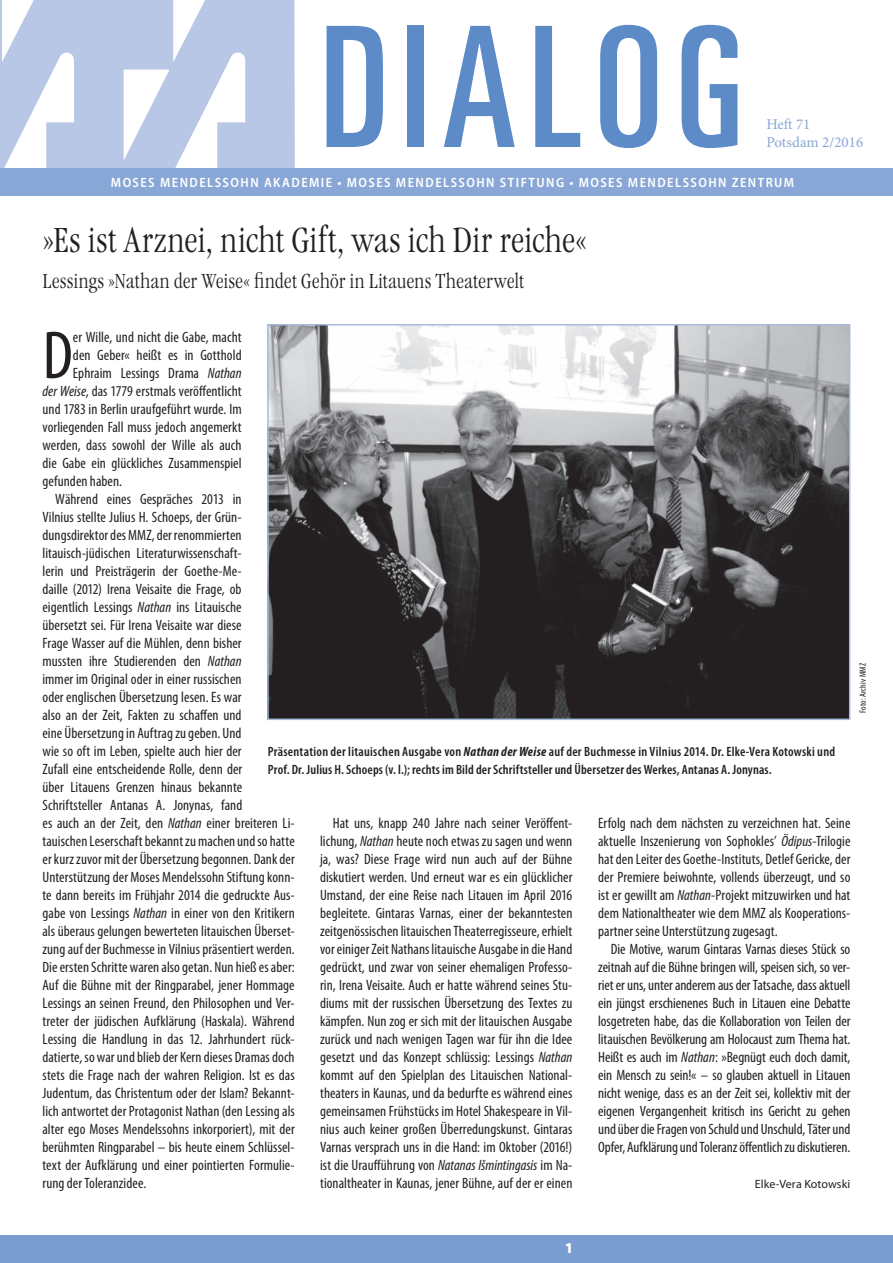
<style>
.page{position:relative;width:893px;height:1263px;background:#fff}
.page>*{position:absolute;margin:0;border:0;box-sizing:border-box;transform-origin:0 0}
.t1{font:ultra-condensed 167.85px "Univers LT Std";letter-spacing:.075em;color:#5c8bc8}
.t2{font:condensed 68.4px "Myriad Pro";color:#231f20}
.t3{font:36px "MMZ Garamond";letter-spacing:-.01em;color:#231f20}
.t4{font:21px "MMZ Garamond";color:#231f20}
.t5{font:condensed 15px/18px "Myriad Pro";letter-spacing:.005em;color:#231f20;text-align:justify}
.t6{font:15px/18px "Minion Pro";color:#89a7d6}
.t7{font:900 15px "Myriad Pro";color:#fff}
.t8{font:600 condensed 13.5px/18px "Myriad Pro";letter-spacing:.015em;color:#231f20}
.t9{font:600 semi-condensed 13.5px "Myriad Pro";letter-spacing:.105em;color:#fff}
.t10{font:12px "Myriad Pro";letter-spacing:.005em;color:#231f20}
.t11{font:condensed 9px "Myriad Pro";letter-spacing:.02em;color:#231f20}
.s1{font-style:italic}
.s2{font-weight:700;font-style:italic}
</style>
<div class="page">
<svg style="left:0;top:0;width:295px;height:168px;fill:#b8c7e5"></svg>
<div style="left:0;top:168px;width:893px;height:28px;background:#89a7d6"></div>
<div style="left:0;top:1235px;width:893px;height:28px;background:#799dd1"></div>
<img style="left:270px;top:327px;width:577px;height:390px">
<div style="left:267px;top:324px;width:583px;height:396px;border:2px solid #a7bce0"></div>
<h1 class="t1" style="left:320px;top:-8px;width:425px">DIALOG</h1>
<p class="t6" style="left:766px;top:115px;width:98px">Heft 71<br>Potsdam 2/2016</p>
<p class="t9" style="left:111px;top:175px;width:685px">MOSES MENDELSSOHN AKADEMIE • MOSES MENDELSSOHN STIFTUNG • MOSES MENDELSSOHN ZENTRUM</p>
<h3 class="t3" style="left:43px;top:219px;width:546px">»Es ist Arznei, nicht Gift, was ich Dir reiche«</h3>
<h3 class="t4" style="left:43px;top:269px;width:483px">Lessings »Nathan der Weise« findet Gehör in Litauens Theaterwelt</h3>
<h2 class="t2" style="left:43px;top:314px;width:32px">D</h2>
<p class="t5" style="left:73px;top:328px;width:170px">er Wille, und nicht die Gabe, macht</p>
<p class="t5" style="left:73px;top:346px;width:170px">den Geber« heißt es in Gotthold</p>
<p class="t5" style="left:73px;top:364px;width:170px">Ephraim Lessings Drama <span class="s1">Nathan</span></p>
<p class="t5" style="left:43px;top:382px;width:201px"><span class="s1">der Weise</span>, das 1779 erstmals veröffentlicht</p>
<p class="t5" style="left:43px;top:400px;width:201px">und 1783 in Berlin uraufgeführt wurde. Im</p>
<p class="t5" style="left:43px;top:418px;width:201px">vorliegenden Fall muss jedoch angemerkt</p>
<p class="t5" style="left:43px;top:436px;width:201px">werden, dass sowohl der Wille als auch</p>
<p class="t5" style="left:43px;top:454px;width:201px">die Gabe ein glückliches Zusammenspiel</p>
<p class="t5" style="left:43px;top:472px;width:81px">gefunden haben.</p>
<p class="t5" style="left:55px;top:490px;width:188px">Während eines Gespräches 2013 in</p>
<p class="t5" style="left:43px;top:508px;width:201px">Vilnius stellte Julius H. Schoeps, der Grün-</p>
<p class="t5" style="left:43px;top:526px;width:201px">dungsdirektor des MMZ, der renommierten</p>
<p class="t5" style="left:43px;top:544px;width:201px">litauisch-jüdischen Literaturwissenschaft-</p>
<p class="t5" style="left:43px;top:562px;width:201px">lerin und Preisträgerin der Goethe-Me-</p>
<p class="t5" style="left:43px;top:580px;width:201px">daille (2012) Irena Veisaite die Frage, ob</p>
<p class="t5" style="left:43px;top:598px;width:201px">eigentlich Lessings <span class="s1">Nathan</span> ins Litauische</p>
<p class="t5" style="left:43px;top:616px;width:201px">übersetzt sei. Für Irena Veisaite war diese</p>
<p class="t5" style="left:43px;top:634px;width:201px">Frage Wasser auf die Mühlen, denn bisher</p>
<p class="t5" style="left:43px;top:652px;width:201px">mussten ihre Studierenden den <span class="s1">Nathan</span></p>
<p class="t5" style="left:43px;top:670px;width:201px">immer im Original oder in einer russischen</p>
<p class="t5" style="left:43px;top:688px;width:201px">oder englischen Übersetzung lesen. Es war</p>
<p class="t5" style="left:43px;top:706px;width:201px">also an der Zeit, Fakten zu schaffen und</p>
<p class="t5" style="left:43px;top:724px;width:201px">eine Übersetzung in Auftrag zu geben. Und</p>
<p class="t5" style="left:43px;top:742px;width:201px">wie so oft im Leben, spielte auch hier der</p>
<p class="t5" style="left:43px;top:760px;width:201px">Zufall eine entscheidende Rolle, denn der</p>
<p class="t5" style="left:43px;top:778px;width:201px">über Litauens Grenzen hinaus bekannte</p>
<p class="t5" style="left:43px;top:796px;width:201px">Schriftsteller Antanas A. Jonynas, fand</p>
<p class="t5" style="left:43px;top:814px;width:254px">es auch an der Zeit, den <span class="s1">Nathan</span> einer breiteren Li-</p>
<p class="t5" style="left:43px;top:832px;width:254px">tauischen Leserschaft bekannt zu machen und so hatte</p>
<p class="t5" style="left:43px;top:850px;width:254px">er kurz zuvor mit der Übersetzung begonnen. Dank der</p>
<p class="t5" style="left:43px;top:868px;width:254px">Unterstützung der Moses Mendelssohn Stiftung konn-</p>
<p class="t5" style="left:43px;top:886px;width:254px">te dann bereits im Frühjahr 2014 die gedruckte Aus-</p>
<p class="t5" style="left:43px;top:904px;width:254px">gabe von Lessings <span class="s1">Nathan</span> in einer von den Kritikern</p>
<p class="t5" style="left:43px;top:922px;width:254px">als überaus gelungen bewerteten litauischen Überset-</p>
<p class="t5" style="left:43px;top:940px;width:254px">zung auf der Buchmesse in Vilnius präsentiert werden.</p>
<p class="t5" style="left:43px;top:958px;width:254px">Die ersten Schritte waren also getan. Nun hieß es aber:</p>
<p class="t5" style="left:43px;top:976px;width:254px">Auf die Bühne mit der Ringparabel, jener Hommage</p>
<p class="t5" style="left:43px;top:994px;width:254px">Lessings an seinen Freund, den Philosophen und Ver-</p>
<p class="t5" style="left:43px;top:1012px;width:254px">treter der jüdischen Aufklärung (Haskala). Während</p>
<p class="t5" style="left:43px;top:1030px;width:254px">Lessing die Handlung in das 12. Jahrhundert rück-</p>
<p class="t5" style="left:43px;top:1048px;width:254px">datierte, so war und blieb der Kern dieses Dramas doch</p>
<p class="t5" style="left:43px;top:1066px;width:254px">stets die Frage nach der wahren Religion. Ist es das</p>
<p class="t5" style="left:43px;top:1084px;width:254px">Judentum, das Christentum oder der Islam? Bekannt-</p>
<p class="t5" style="left:43px;top:1102px;width:254px">lich antwortet der Protagonist Nathan (den Lessing als</p>
<p class="t5" style="left:43px;top:1120px;width:254px">alter ego Moses Mendelssohns inkorporiert), mit der</p>
<p class="t5" style="left:43px;top:1138px;width:254px">berühmten Ringparabel – bis heute einem Schlüssel-</p>
<p class="t5" style="left:43px;top:1156px;width:254px">text der Aufklärung und einer pointierten Formulie-</p>
<p class="t5" style="left:43px;top:1174px;width:105px">rung der Toleranzidee.</p>
<p class="t8" style="left:268px;top:743px;width:569px">Präsentation der litauischen Ausgabe von <span class="s2">Nathan der Weise</span> auf der Buchmesse in Vilnius 2014. Dr. Elke-Vera Kotowski und<br>Prof. Dr. Julius H. Schoeps (v. l.); rechts im Bild der Schriftsteller und Übersetzer des Werkes, Antanas A. Jonynas.</p>
<p class="t5" style="left:320px;top:814px;width:254px;text-indent:13px">Hat uns, knapp 240 Jahre nach seiner Veröffent&shy;lichung, <span class="s1">Nathan</span> heute noch etwas zu sagen und wenn ja, was? Diese Frage wird nun auch auf der Bühne diskutiert werden. Und erneut war es ein glücklicher Umstand, der eine Reise nach Litauen im April 2016 begleitete. Gintaras Varnas, einer der bekanntesten zeitgenössischen litauischen Theaterregisseure, erhielt vor einiger Zeit Nathans litauische Ausgabe in die Hand gedrückt, und zwar von seiner ehemaligen Professo&shy;rin, Irena Veisaite. Auch er hatte während seines Stu&shy;diums mit der russischen Übersetzung des Textes zu kämpfen. Nun zog er sich mit der litauischen Ausgabe zurück und nach wenigen Tagen war für ihn die Idee gesetzt und das Konzept schlüssig: Lessings <span class="s1">Nathan </span>kommt auf den Spielplan des Litauischen National&shy;theaters in Kaunas, und da bedurfte es während eines gemeinsamen Frühstücks im Hotel Shakespeare in Vil&shy;nius auch keiner großen Überredungskunst. Gintaras Varnas versprach uns in die Hand: im Oktober (2016!) ist die Uraufführung von <span class="s1">Natanas Išmintingasis</span> im Na&shy;tionaltheater in Kaunas, jener Bühne, auf der er einen</p>
<p class="t5" style="left:598px;top:814px;width:254px">Erfolg nach dem nächsten zu verzeichnen hat. Seine aktuelle Inszenierung von Sophokles’ <span class="s1">Ödipus</span>-Trilogie hat den Leiter des Goethe-Instituts, Detlef Gericke, der der Premiere beiwohnte, vollends überzeugt, und so ist er gewillt am <span class="s1">Nathan</span>-Projekt mitzuwirken und hat dem Nationaltheater wie dem MMZ als Kooperations&shy;partner seine Unterstützung zugesagt.</p>
<p class="t5" style="left:598px;top:940px;width:254px;text-indent:13px">Die Motive, warum Gintaras Varnas dieses Stück so zeitnah auf die Bühne bringen will, speisen sich, so ver&shy;riet er uns, unter anderem aus der Tatsache, dass aktuell ein jüngst erschienenes Buch in Litauen eine Debatte losgetreten habe, das die Kollaboration von Teilen der litauischen Bevölkerung am Holocaust zum Thema hat.<br>Heißt es auch im <span class="s1">Nathan</span>: »Begnügt euch doch damit, ein Mensch zu sein!« – so glauben aktuell in Litauen nicht wenige, dass es an der Zeit sei, kollektiv mit der eigenen Vergangenheit kritisch ins Gericht zu gehen und über die Fragen von Schuld und Unschuld, Täter und Opfer, Aufklärung und Toleranz öffentlich zu diskutieren.</p>
<p class="t10" style="left:755px;top:1177px;width:97px">Elke-Vera Kotowski</p>
<p class="t11" style="left:857px;top:713px;width:51px;rotate:-90deg">Foto: Archiv MMZ</p>
<p class="t7" style="left:565px;top:1239px;width:10px">1</p>
</div>
